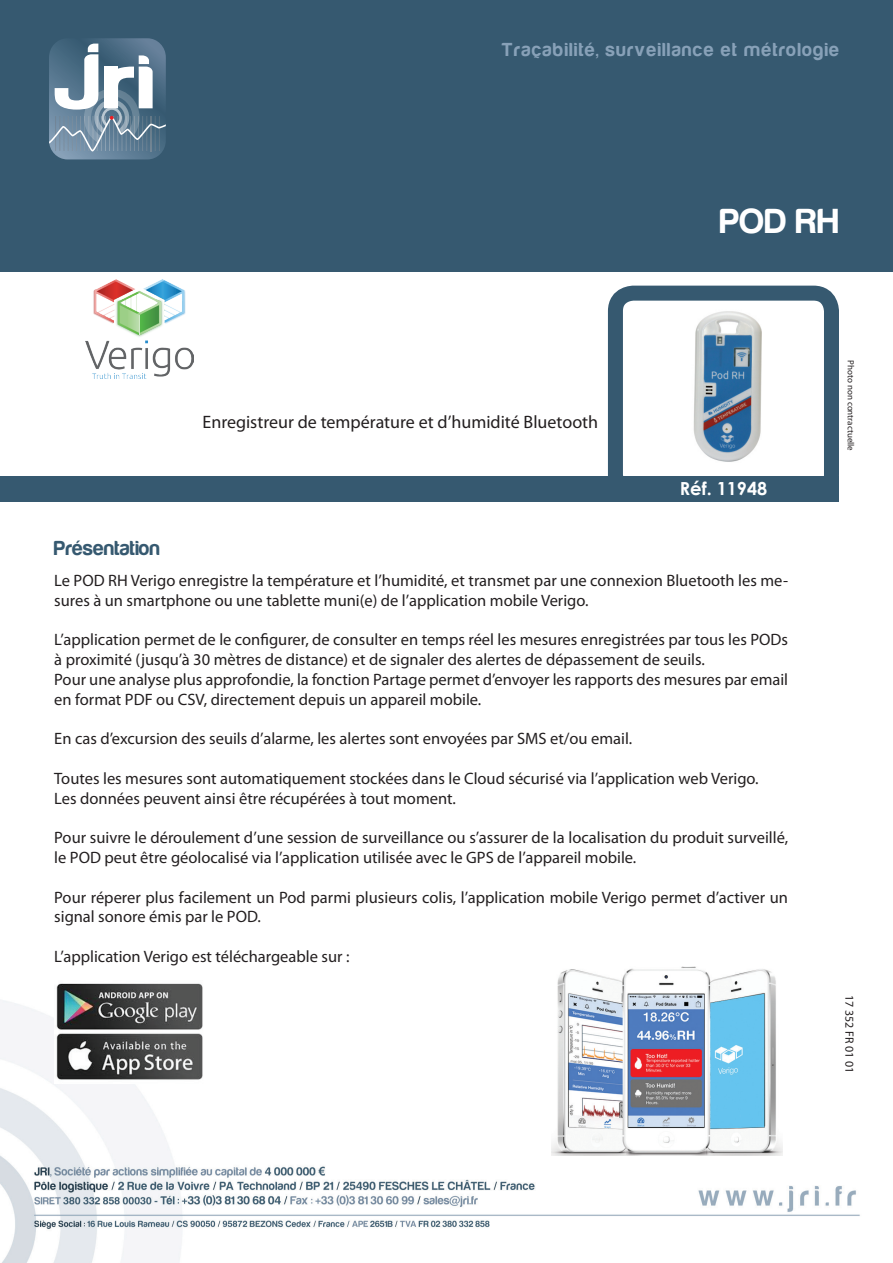
<style>
.page{position:relative;width:893px;height:1263px;background:#fff}
.page>*{position:absolute;margin:0;border:0;box-sizing:border-box;transform-origin:0 0}
.t1{font:36px "Harabara";color:#fff}
.t2{font:21px "Harabara";letter-spacing:.02em;color:#365970}
.t3{font:19.5px "Harabara";letter-spacing:.08em;color:#88a1b8}
.t4{font:18px "Myriad Pro";color:#231f20}
.t5{font:700 18px "Century Gothic";color:#fff}
.t6{font:16.5px/19.8px "Myriad Pro";color:#231f20}
.t7{font:12px "Myriad Pro";color:#231f20}
.t8{font:9px "Myriad Pro";color:#231f20}
</style>
<div class="page">
<div style="left:0;top:0;width:893px;height:271px;background:#365970"></div>
<svg style="left:49px;top:38px;width:117px;height:121px"></svg>
<img style="left:0;top:1000px;width:860px;height:263px">
<img style="left:693px;top:311px;width:69px;height:151px">
<div style="left:608px;top:286px;width:231px;height:214px;border:15px solid #365970;border-radius:18px"></div>
<div style="left:0;top:476px;width:839px;height:26px;background:#365970"></div>
<img style="left:85px;top:280px;width:109px;height:99px">
<img style="left:54px;top:983px;width:153px;height:101px">
<img style="left:551px;top:966px;width:231px;height:190px">
<p class="t3" style="left:502px;top:39px;width:339px">Traçabilité, surveillance et métrologie</p>
<h1 class="t1" style="left:720px;top:203px;width:120px">POD RH</h1>
<p class="t2" style="left:54px;top:537px;width:107px">Présentation</p>
<p class="t4" style="left:203px;top:410px;width:397px">Enregistreur de température et d’humidité Bluetooth</p>
<p class="t5" style="left:680px;top:475px;width:89px">Réf. 11948</p>
<p class="t6" style="left:54px;top:570px;width:735px">Le POD RH Verigo enregistre la température et l’humidité, et transmet par une connexion Bluetooth les me&shy;sures à un smartphone ou une tablette muni(e) de l’application mobile Verigo.</p>
<p class="t6" style="left:54px;top:629px;width:735px">L’application permet de le configurer, de consulter en temps réel les mesures enregistrées par tous les PODs à proximité (jusqu’à 30 mètres de distance) et de signaler des alertes de dépassement de seuils.<br>Pour une analyse plus approfondie, la fonction Partage permet d’envoyer les rapports des mesures par email en format PDF ou CSV, directement depuis un appareil mobile.</p>
<p class="t6" style="left:54px;top:728px;width:579px">En cas d’excursion des seuils d’alarme, les alertes sont envoyées par SMS et/ou email.</p>
<p class="t6" style="left:54px;top:768px;width:706px">Toutes les mesures sont automatiquement stockées dans le Cloud sécurisé via l’application web Verigo.<br>Les données peuvent ainsi être récupérées à tout moment.</p>
<p class="t6" style="left:54px;top:827px;width:735px">Pour suivre le déroulement d’une session de surveillance ou s’assurer de la localisation du produit surveillé, le POD peut être géolocalisé via l’application utilisée avec le GPS de l’appareil mobile.</p>
<p class="t6" style="left:54px;top:887px;width:735px">Pour réperer plus facilement un Pod parmi plusieurs colis, l’application mobile Verigo permet d’activer un signal sonore émis par le POD.</p>
<p class="t6" style="left:54px;top:946px;width:297px">L’application Verigo est téléchargeable sur :</p>
<p class="t8" style="left:856px;top:360px;width:92px;rotate:90deg">Photo non contractuelle</p>
<p class="t7" style="left:857px;top:995px;width:79px;rotate:90deg">17 352 FR 01 01</p>
</div>
